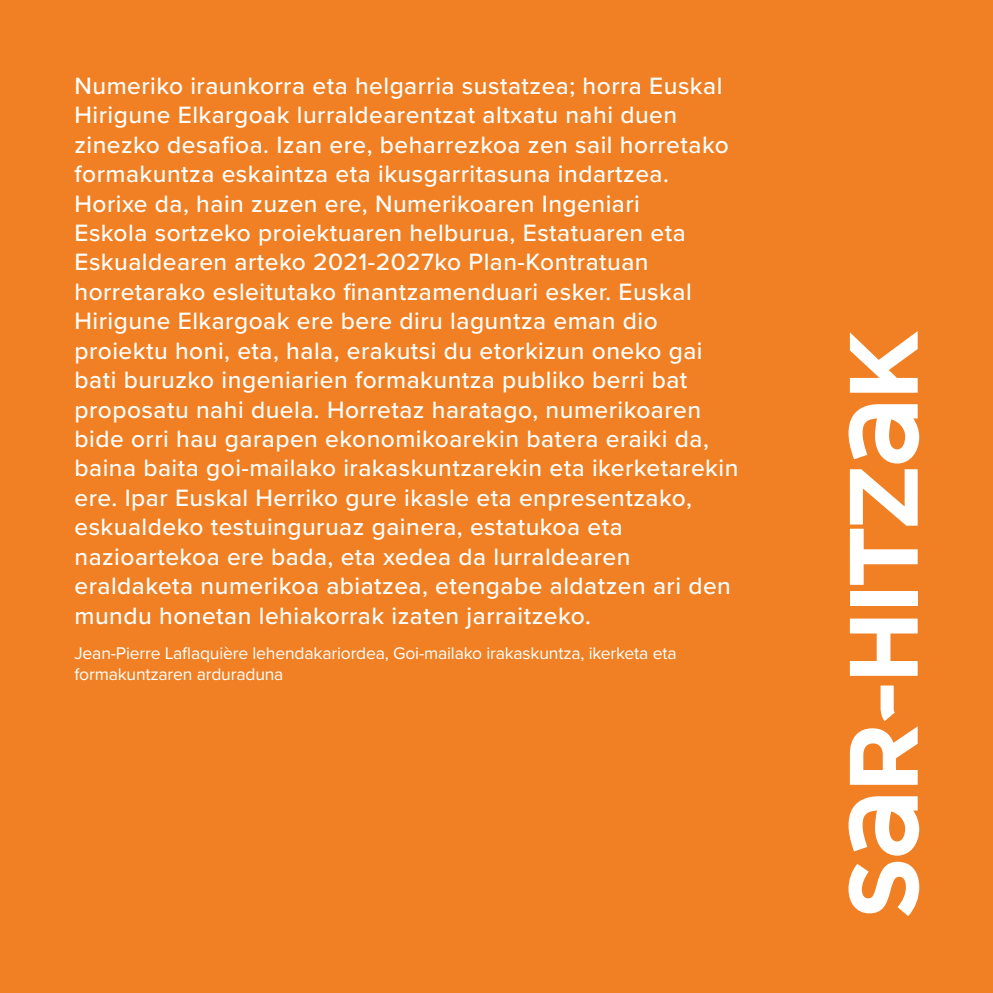
<style>
.page{position:relative;width:993px;height:993px;background:#fff}
.page>*{position:absolute;margin:0;border:0;box-sizing:border-box;transform-origin:0 0}
.t1{font:105px "Arkam";color:#fff}
.t2{font:500 24.5px/29.4px "Proxima Nova";letter-spacing:.02em;color:#fff}
.t3{font:17.5px/21px "Proxima Nova";letter-spacing:-.01em;color:#fff}
</style>
<div class="page">
<div style="left:0;top:0;width:992px;height:992px;background:#f08023"></div>
<p class="t2" style="left:74px;top:70px;width:665px">Numeriko iraunkorra eta helgarria sustatzea; horra Euskal Hirigune Elkargoak lurraldearentzat altxatu nahi duen zinezko desafioa. Izan ere, beharrezkoa zen sail horretako formakuntza eskaintza eta ikusgarritasuna indartzea.<br>Horixe da, hain zuzen ere, Numerikoaren Ingeniari<br>Eskola sortzeko proiektuaren helburua, Estatuaren eta Eskualdearen arteko 2021-2027ko Plan-Kontratuan horretarako esleitutako finantzamenduari esker. Euskal Hirigune Elkargoak ere bere diru laguntza eman dio proiektu honi, eta, hala, erakutsi du etorkizun oneko gai bati buruzko ingeniarien formakuntza publiko berri bat proposatu nahi duela. Horretaz haratago, numerikoaren bide orri hau garapen ekonomikoarekin batera eraiki da, baina baita goi-mailako irakaskuntzarekin eta ikerketarekin ere. Ipar Euskal Herriko gure ikasle eta enpresentzako, eskualdeko testuinguruaz gainera, estatukoa eta nazioartekoa ere bada, eta xedea da lurraldearen eraldaketa numerikoa abiatzea, etengabe aldatzen ari den mundu honetan lehiakorrak izaten jarraitzeko.</p>
<p class="t3" style="left:74px;top:642px;width:603px">Jean-Pierre Laflaquière lehendakariordea, Goi-mailako irakaskuntza, ikerketa eta formakuntzaren arduraduna</p>
<h1 class="t1" style="left:832px;top:918px;width:588px;rotate:-90deg">SAR-HITZAK</h1>
</div>
